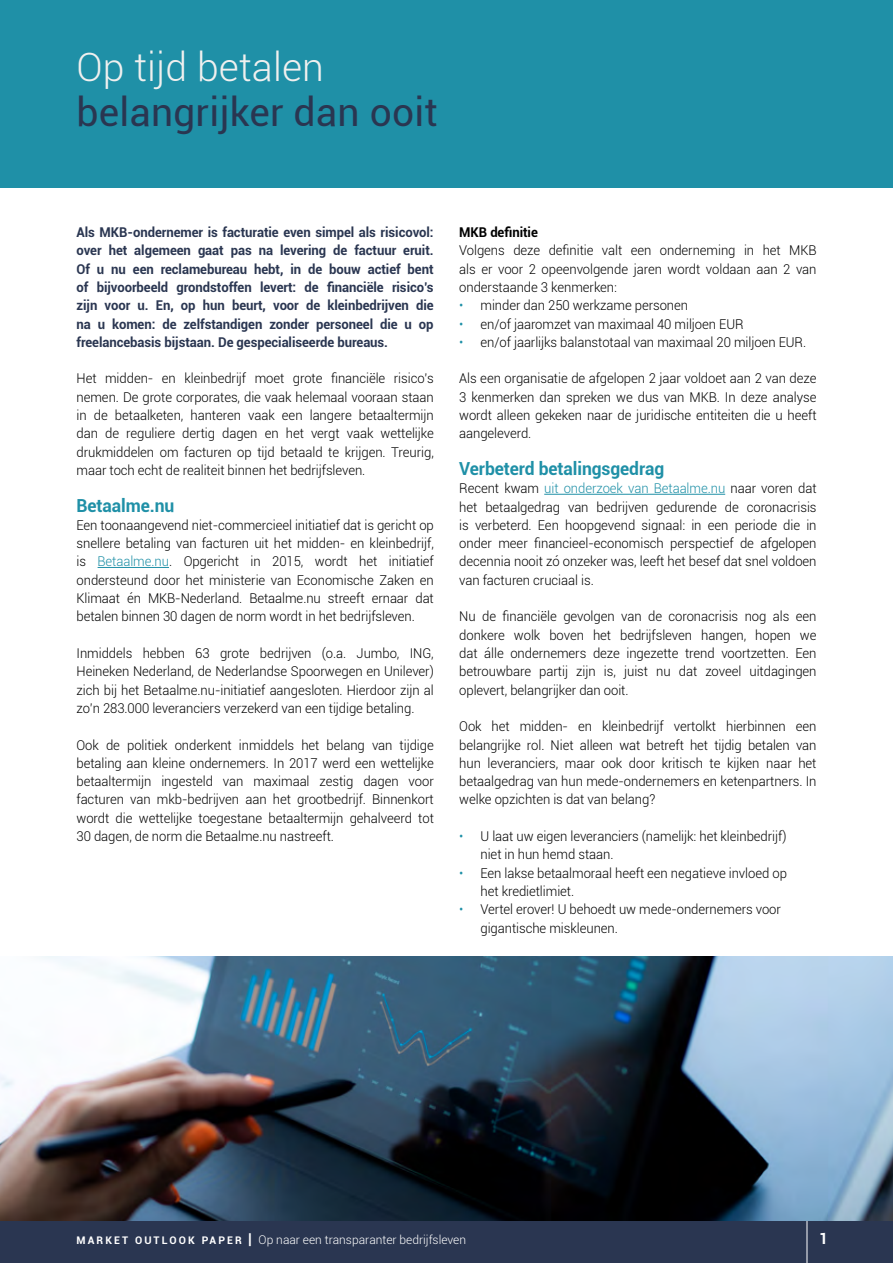
<style>
.page{position:relative;width:893px;height:1263px;background:#fff}
.page>*{position:absolute;margin:0;border:0;box-sizing:border-box;transform-origin:0 0}
.t1{font:39px "Roboto";letter-spacing:.005em;color:#2a3651}
.t2{font:300 39px "Roboto";letter-spacing:.005em;color:#f0f0ef}
.t3{font:700 18px "Roboto";letter-spacing:-.005em;color:#1f90a7}
.t4{font:700 15.3px "Roboto";color:#fff}
.t5{font:300 13.5px/18.3px "Roboto";letter-spacing:-.005em;color:#000;text-align:justify}
.t6{font:700 13.5px/18.3px "Roboto";letter-spacing:-.005em;color:#2a3651;text-align:justify}
.t7{font:700 13.5px "Roboto";letter-spacing:-.005em;color:#000}
.t8{font:300 12px "Roboto";color:#fff}
.s1{color:#1f90a7}
.s2{font-weight:700;font-size:10.5px}
.s3{font-weight:700;font-size:15px}
</style>
<div class="page">
<div style="left:0;top:1220px;width:893px;height:43px;background:#2a3651"></div>
<hr style="left:807px;top:1220px;width:1px;height:43px;background:#fff">
<div style="left:0;top:0;width:893px;height:188px;background:#1f90a7"></div>
<img style="left:0;top:957px;width:893px;height:263px">
<hr style="left:98px;top:567px;width:71px;height:1px;background:#1f90a7">
<hr style="left:544px;top:494px;width:181px;height:1px;background:#1f90a7">
<h1 class="t2" style="left:77px;top:40px;width:249px">Op tijd betalen</h1>
<h1 class="t1" style="left:77px;top:85px;width:362px">belangrijker dan ooit</h1>
<p class="t6" style="left:77px;top:223px;width:359px">Als MKB-ondernemer is facturatie even simpel als risicovol: over het algemeen gaat pas na levering de factuur eruit.<br>Of u nu een reclamebureau hebt, in de bouw actief bent of bijvoorbeeld grondstoffen levert: de financiële risico’s zijn voor u. En, op hun beurt, voor de kleinbedrijven die na u komen: de zelfstandigen zonder personeel die u op freelancebasis bijstaan. De gespecialiseerde bureaus.</p>
<p class="t5" style="left:77px;top:369px;width:359px">Het midden- en kleinbedrijf moet grote financiële risico’s nemen. De grote corporates, die vaak helemaal vooraan staan in de betaalketen, hanteren vaak een langere betaaltermijn dan de reguliere dertig dagen en het vergt vaak wettelijke drukmiddelen om facturen op tijd betaald te krijgen. Treurig, maar toch echt de realiteit binnen het bedrijfsleven.</p>
<h2 class="t3" style="left:77px;top:492px;width:99px">Betaalme.nu</h2>
<p class="t5" style="left:77px;top:515px;width:359px">Een toonaangevend niet-commercieel initiatief dat is gericht op snellere betaling van facturen uit het midden- en kleinbedrijf, is <span class="s1">Betaalme.nu</span>. Opgericht in 2015, wordt het initiatief ondersteund door het ministerie van Economische Zaken en Klimaat én MKB-Nederland. Betaalme.nu streeft ernaar dat betalen binnen 30 dagen de norm wordt in het bedrijfsleven.</p>
<p class="t5" style="left:77px;top:644px;width:359px">Inmiddels hebben 63 grote bedrijven (o.a. Jumbo, ING, Heineken Nederland, de Nederlandse Spoorwegen en Unilever) zich bij het Betaalme.nu-initiatief aangesloten. Hierdoor zijn al zo’n 283.000 leveranciers verzekerd van een tijdige betaling.</p>
<p class="t5" style="left:77px;top:735px;width:359px">Ook de politiek onderkent inmiddels het belang van tijdige betaling aan kleine ondernemers. In 2017 werd een wettelijke betaaltermijn ingesteld van maximaal zestig dagen voor facturen van mkb-bedrijven aan het grootbedrijf. Binnenkort wordt die wettelijke toegestane betaaltermijn gehalveerd tot 30 dagen, de norm die Betaalme.nu nastreeft.</p>
<p class="t7" style="left:459px;top:223px;width:80px">MKB definitie</p>
<p class="t5" style="left:459px;top:241px;width:359px">Volgens deze definitie valt een onderneming in het MKB als er voor 2 opeenvolgende jaren wordt voldaan aan 2 van onderstaande 3 kenmerken:</p>
<p class="t5" style="left:459px;top:296px;width:230px"><span class="s1">•</span> minder dan 250 werkzame personen</p>
<p class="t5" style="left:459px;top:314px;width:286px"><span class="s1">•</span> en/of jaaromzet van maximaal 40 miljoen EUR</p>
<p class="t5" style="left:459px;top:332px;width:348px"><span class="s1">•</span> en/of jaarlijks balanstotaal van maximaal 20 miljoen EUR.</p>
<p class="t5" style="left:459px;top:369px;width:359px">Als een organisatie de afgelopen 2 jaar voldoet aan 2 van deze 3 kenmerken dan spreken we dus van MKB. In deze analyse wordt alleen gekeken naar de juridische entiteiten die u heeft aangeleverd.</p>
<h2 class="t3" style="left:459px;top:456px;width:206px">Verbeterd betalingsgedrag</h2>
<p class="t5" style="left:459px;top:479px;width:359px">Recent kwam <span class="s1">uit onderzoek van Betaalme.nu</span> naar voren dat het betaalgedrag van bedrijven gedurende de coronacrisis is verbeterd. Een hoopgevend signaal: in een periode die in onder meer financieel-economisch perspectief de afgelopen decennia nooit zó onzeker was, leeft het besef dat snel voldoen van facturen cruciaal is.</p>
<p class="t5" style="left:459px;top:607px;width:359px">Nu de financiële gevolgen van de coronacrisis nog als een donkere wolk boven het bedrijfsleven hangen, hopen we dat álle ondernemers deze ingezette trend voortzetten. Een betrouwbare partij zijn is, juist nu dat zoveel uitdagingen oplevert, belangrijker dan ooit.</p>
<p class="t5" style="left:459px;top:717px;width:359px">Ook het midden- en kleinbedrijf vertolkt hierbinnen een belangrijke rol. Niet alleen wat betreft het tijdig betalen van hun leveranciers, maar ook door kritisch te kijken naar het betaalgedrag van hun mede-ondernemers en ketenpartners. In welke opzichten is dat van belang?</p>
<p class="t5" style="left:480px;top:827px;width:308px;text-indent:-21px"><span class="s1">•</span> U laat uw eigen leveranciers (namelijk: het kleinbedrijf) niet in hun hemd staan.</p>
<p class="t5" style="left:480px;top:863px;width:308px;text-indent:-21px"><span class="s1">•</span> Een lakse betaalmoraal heeft een negatieve invloed op het kredietlimiet.</p>
<p class="t5" style="left:480px;top:900px;width:302px;text-indent:-21px"><span class="s1">•</span> Vertel erover! U behoedt uw mede-ondernemers voor gigantische miskleunen.</p>
<p class="t8" style="left:77px;top:1231px;width:391px"><span class="s2">M A R K E T O U T L O O K PA P E R</span> <span class="s3">|</span> Op naar een transparanter bedrijfsleven</p>
<p class="t4" style="left:819px;top:1228px;width:10px">1</p>
</div>
